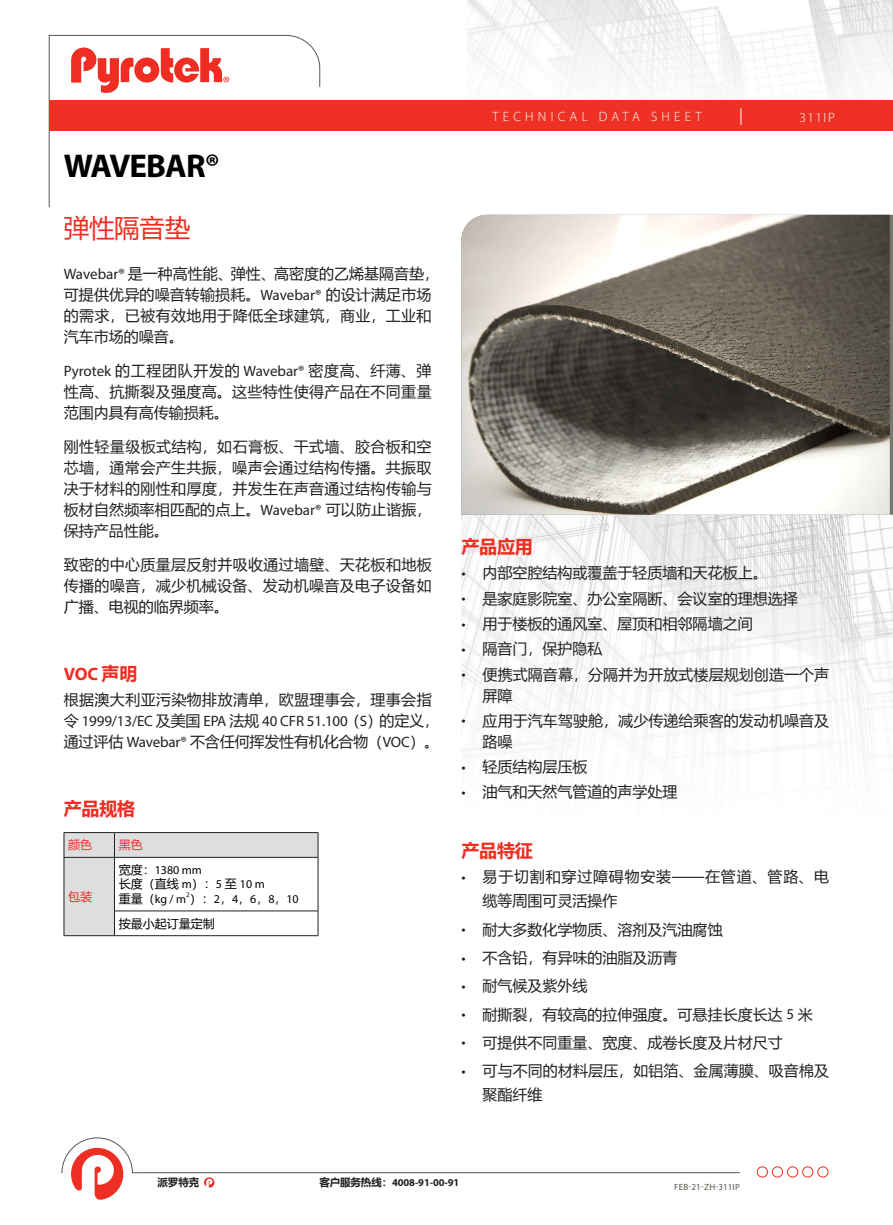
<style>
.page{position:relative;width:893px;height:1225px;background:#fff}
.page>*{position:absolute;margin:0;border:0;box-sizing:border-box;transform-origin:0 0}
.Data_Sheet_主标题{font:700 33px "Myriad Pro";letter-spacing:-.025em;color:#000}
.Data_Sheet副标题{font:25.5px "Microsoft Ya Hei";letter-spacing:-.01em;color:#ee2e22}
.Data_Sheet小标题{font:700 18px "Microsoft Ya Hei";letter-spacing:-.01em;color:#ee2e22}
.Data_Sheet小标题-2{font:700 18px "Myriad Pro";color:#ee2e22}
.Data_Sheet正文{font:15px/21px "Microsoft Ya Hei";letter-spacing:.005em;color:#231f20}
.Data_Sheet正文-2{font:15px/21px "Microsoft Ya Hei";letter-spacing:.025em;color:#231f20}
.Data_Sheet正文-3{font:15px/24px "Microsoft Ya Hei";letter-spacing:.05em;color:#231f20}
.t1{font:300 13.5px "Myriad Pro";letter-spacing:.31em;color:#fff}
.Data_Sheet_表内正文{font:12px "Myriad Pro";color:#000}
.Data_Sheet_表内正文-2{font:12px "Microsoft Ya Hei";color:#000}
.Data_Sheet_表格内标题{font:12px "Microsoft Ya Hei";color:#ee2e22}
.t2{font:700 10.5px "Myriad Pro";letter-spacing:-.01em;color:#231f20}
.t3{font:700 10.5px "Microsoft Ya Hei";color:#231f20}
.body{font:9px "Myriad Pro";letter-spacing:.025em;color:#58574e}
.Data_Sheet_表内正文-3{font:7.05px "Myriad Pro";color:#000}
.s1{font-family:"Myriad Pro"}
.s2{font-family:"Microsoft Ya Hei"}
</style>
<div class="page">
<img style="left:461px;top:515px;width:432px;height:663px">
<img style="left:467px;top:0;width:426px;height:100px">
<svg style="left:48px;top:35px;width:272px;height:173px"></svg>
<svg style="left:71px;top:47px;width:158px;height:47px"></svg>
<div style="left:49px;top:100px;width:844px;height:31px;background:#ee3124"></div>
<div style="left:772px;top:1166px;width:11px;height:11px;border:1px solid #ee2e22;border-radius:50%"></div>
<div style="left:787px;top:1166px;width:11px;height:11px;border:1px solid #ee2e22;border-radius:50%"></div>
<div style="left:802px;top:1166px;width:11px;height:11px;border:1px solid #ee2e22;border-radius:50%"></div>
<div style="left:817px;top:1166px;width:11px;height:11px;border:1px solid #ee2e22;border-radius:50%"></div>
<div style="left:757px;top:1166px;width:11px;height:11px;border:1px solid #ee2e22;border-radius:50%"></div>
<svg style="left:61px;top:1137px;width:680px;height:63px"></svg>
<svg style="left:740px;top:108px;width:1px;height:17px"></svg>
<hr style="left:64px;top:935px;width:50px;height:1px;background:#231f20">
<svg style="left:64px;top:832px;width:255px;height:103px"></svg>
<hr style="left:114px;top:935px;width:204px;height:1px;background:#231f20">
<img style="left:461px;top:215px;width:429px;height:300px">
<p class="Data_Sheet_主标题" style="left:64px;top:144px;width:158px">WAVEBAR®</p>
<p class="Data_Sheet副标题" style="left:64px;top:210px;width:128px">弹性隔音垫</p>
<p class="Data_Sheet正文" style="left:64px;top:263px;width:377px"><span class="s1">Wavebar®</span> 是一种高性能、弹性、高密度的乙烯基隔音垫，可提供优异的噪音转输损耗。<span class="s1">Wavebar®</span> 的设计满足市场的需求，已被有效地用于降低全球建筑，商业，工业和汽车市场的噪音。</p>
<p class="Data_Sheet正文" style="left:64px;top:360px;width:369px;text-align:justify"><span class="s1">Pyrotek</span> 的工程团队开发的 <span class="s1">Wavebar®</span> 密度高、纤薄、弹性高、抗撕裂及强度高。这些特性使得产品在不同重量范围内具有高传输损耗。</p>
<p class="Data_Sheet正文" style="left:64px;top:435px;width:369px;text-align:justify">刚性轻量级板式结构，如石膏板、干式墙、胶合板和空芯墙，通常会产生共振，噪声会通过结构传播。共振取决于材料的刚性和厚度，并发生在声音通过结构传输与板材自然频率相匹配的点上。<span class="s1">Wavebar®</span> 可以防止谐振，保持产品性能。</p>
<p class="Data_Sheet正文" style="left:64px;top:553px;width:369px;text-align:justify">致密的中心质量层反射并吸收通过墙壁、天花板和地板传播的噪音，减少机械设备、发动机噪音及电子设备如广播、电视的临界频率。</p>
<p class="Data_Sheet小标题-2" style="left:64px;top:662px;width:75px">VOC <span class="s2">声明</span></p>
<p class="Data_Sheet正文-2" style="left:64px;top:689px;width:377px">根据澳大利亚污染物排放清单，欧盟理事会，理事会指令 <span class="s1">1999/13/EC</span> 及美国 <span class="s1">EPA</span> 法规 <span class="s1">40 CFR 51.100</span>（<span class="s1">S</span>）的定义，通过评估 <span class="s1">Wavebar®</span> 不含任何挥发性有机化合物（<span class="s1">VOC</span>）。</p>
<p class="Data_Sheet小标题" style="left:64px;top:796px;width:73px">产品规格</p>
<p class="Data_Sheet_表格内标题" style="left:68px;top:837px;width:25px">颜色</p>
<p class="Data_Sheet_表格内标题" style="left:119px;top:837px;width:25px">黑色</p>
<p class="Data_Sheet_表格内标题" style="left:68px;top:888px;width:25px">包装</p>
<p class="Data_Sheet_表内正文" style="left:119px;top:862px;width:85px"><span class="s2">宽度：</span>1380 mm</p>
<p class="Data_Sheet_表内正文-2" style="left:119px;top:876px;width:148px">长度（直线 <span class="s1">m</span>）：<span class="s1">5</span> 至 <span class="s1">10 m</span></p>
<p class="Data_Sheet_表内正文" style="left:119px;top:891px;width:182px"><span class="s2">重量（</span>kg / m <span class="s2">）：</span>2<span class="s2">，</span>4<span class="s2">，</span>6<span class="s2">，</span>8<span class="s2">，</span>10</p>
<p class="Data_Sheet_表内正文-3" style="left:186px;top:890px;width:5px">2</p>
<p class="Data_Sheet_表内正文-2" style="left:119px;top:915px;width:97px">按最小起订量定制</p>
<p class="t1" style="left:492px;top:108px;width:211px">TECHNICAL DATA SHEET</p>
<p class="t1" style="left:800px;top:110px;width:37px">311IP</p>
<p class="Data_Sheet小标题" style="left:461px;top:534px;width:73px">产品应用</p>
<p class="Data_Sheet正文" style="left:461px;top:562px;width:308px"><span class="s1">•</span> 内部空腔结构或覆盖于轻质墙和天花板上。</p>
<p class="Data_Sheet正文" style="left:461px;top:587px;width:338px"><span class="s1">•</span> 是家庭影院室、办公室隔断、会议室的理想选择</p>
<p class="Data_Sheet正文" style="left:461px;top:612px;width:293px"><span class="s1">•</span> 用于楼板的通风室、屋顶和相邻隔墙之间</p>
<p class="Data_Sheet正文" style="left:461px;top:638px;width:143px"><span class="s1">•</span> 隔音门，保护隐私</p>
<p class="Data_Sheet正文" style="left:483px;top:663px;width:348px;text-indent:-21px"><span class="s1">•</span> 便携式隔音幕，分隔并为开放式楼层规划创造一个声屏障</p>
<p class="Data_Sheet正文" style="left:483px;top:709px;width:348px;text-indent:-21px"><span class="s1">•</span> 应用于汽车驾驶舱，减少传递给乘客的发动机噪音及路噪</p>
<p class="Data_Sheet正文" style="left:461px;top:755px;width:128px"><span class="s1">•</span> 轻质结构层压板</p>
<p class="Data_Sheet正文" style="left:461px;top:781px;width:218px"><span class="s1">•</span> 油气和天然气管道的声学处理</p>
<p class="Data_Sheet小标题" style="left:461px;top:837px;width:73px">产品特征</p>
<p class="Data_Sheet正文-3" style="left:483px;top:864px;width:348px;text-indent:-21px"><span class="s1">•</span> 易于切割和穿过障碍物安装——在管道、管路、电缆等周围可灵活操作</p>
<p class="Data_Sheet正文" style="left:461px;top:918px;width:263px"><span class="s1">•</span> 耐大多数化学物质、溶剂及汽油腐蚀</p>
<p class="Data_Sheet正文" style="left:461px;top:946px;width:218px"><span class="s1">•</span> 不含铅，有异味的油脂及沥青</p>
<p class="Data_Sheet正文" style="left:461px;top:975px;width:128px"><span class="s1">•</span> 耐气候及紫外线</p>
<p class="Data_Sheet正文" style="left:461px;top:1003px;width:353px"><span class="s1">•</span> 耐撕裂，有较高的拉伸强度。可悬挂长度长达 <span class="s1">5</span> 米</p>
<p class="Data_Sheet正文" style="left:461px;top:1031px;width:323px"><span class="s1">•</span> 可提供不同重量、宽度、成卷长度及片材尺寸</p>
<p class="Data_Sheet正文" style="left:483px;top:1058px;width:348px;line-height:24px;text-indent:-21px"><span class="s1">•</span> 可与不同的材料层压，如铝箔、金属薄膜、吸音棉及聚酯纤维</p>
<p class="t3" style="left:157px;top:1174px;width:43px">派罗特克</p>
<p class="t2" style="left:319px;top:1175px;width:141px"><span class="s2">客户服务热线：</span>4008-91-00-91</p>
<p class="body" style="left:674px;top:1181px;width:67px">FEB-21-ZH-311IP</p>
</div>
